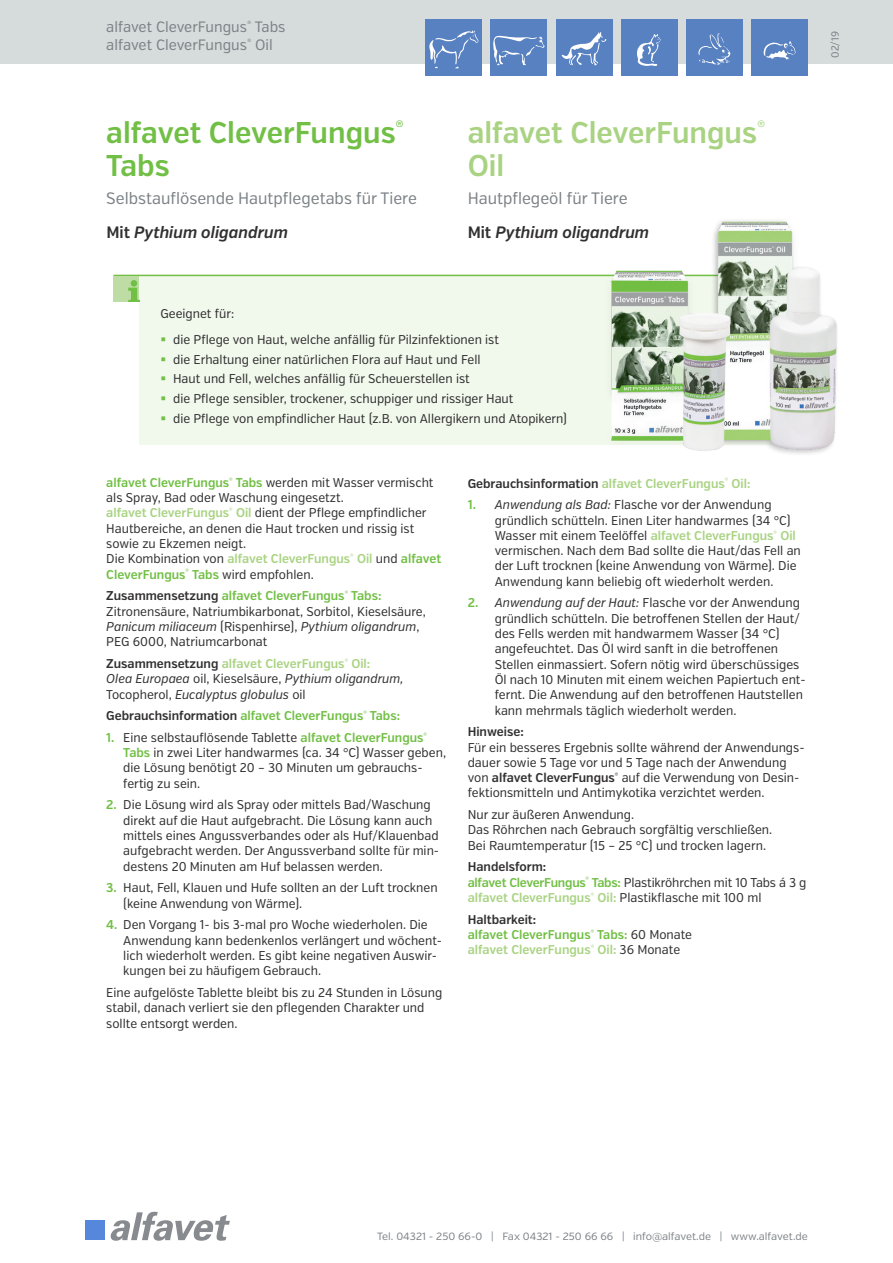
<style>
.page{position:relative;width:893px;height:1263px;background:#fff}
.page>*{position:absolute;margin:0;border:0;box-sizing:border-box;transform-origin:0 0}
.t1{font:600 30px/33px "Verb Cond";color:#71bf44}
.t2{font:600 30px/33px "Verb Cond";color:#a9d382}
.t3{font:16.5px "Verb Cond";color:#7c8286}
.t4{font:italic 600 16.5px "Verb Cond";color:#312f30}
.t5{font:15px/18px "Verb Cond";color:#7c8286}
.t6{font:12.75px/15.3px "Verb Cond";color:#312f30}
.t7{font:600 12.75px/15.3px "Verb Cond";color:#71bf44}
.t8{font:italic 12.75px/15.3px "Verb Cond";color:#312f30}
.t9{font:600 12.75px "Verb Cond";color:#a9d382}
.t10{font:600 12.75px "Verb Cond";color:#312f30}
.t11{font:10.5px "Verb";color:#7c8286}
.t12{font:10.5px "Verb Cond";color:#7c8286}
.s1{font-style:normal}
.s2{font-weight:600;color:#71bf44}
.s3{font-weight:600;color:#a9d382}
.s4{font-weight:600}
.s5{font-style:italic}
.s6{font-weight:600;font-style:normal}
.s7{font-weight:600;font-style:normal;color:#a9d382}
.s8{color:#312f30}
.s9{font-weight:400;color:#312f30}
.s10{color:#a9d382}
</style>
<div class="page">
<div style="left:0;top:0;width:893px;height:64px;background:#d6dbdc"></div>
<div style="left:621px;top:19px;width:56px;height:57px;background:#5881c1"></div>
<img style="left:637px;top:35px;width:24px;height:30px">
<div style="left:426px;top:19px;width:56px;height:57px;background:#5881c1"></div>
<svg style="left:429px;top:30px;width:49px;height:38px"></svg>
<div style="left:556px;top:19px;width:56px;height:57px;background:#5881c1"></div>
<svg style="left:562px;top:32px;width:44px;height:33px"></svg>
<div style="left:686px;top:19px;width:57px;height:57px;background:#5881c1"></div>
<svg style="left:698px;top:33px;width:32px;height:32px"></svg>
<div style="left:751px;top:19px;width:57px;height:57px;background:#5881c1"></div>
<svg style="left:764px;top:41px;width:32px;height:19px"></svg>
<div style="left:491px;top:19px;width:56px;height:57px;background:#5881c1"></div>
<svg style="left:493px;top:36px;width:52px;height:29px"></svg>
<hr style="left:114px;top:275px;width:701px;height:1px;background:#71bf44">
<div style="left:139px;top:276px;width:676px;height:169px;background:#f1f8ec"></div>
<div style="left:114px;top:276px;width:25px;height:26px;background:#bedda4"></div>
<img style="left:128px;top:281px;width:11px;height:21px">
<img style="left:743px;top:220px;width:94px;height:234px">
<img style="left:599px;top:220px;width:144px;height:231px">
<svg style="left:110px;top:1212px;width:120px;height:29px"></svg>
<div style="left:85px;top:1220px;width:20px;height:20px;background:#5587da"></div>
<p class="t5" style="left:106px;top:18px;width:181px">alfavet CleverFungus<sup>®</sup> Tabs alfavet CleverFungus<sup>®</sup> Oil</p>
<h1 class="t1" style="left:106px;top:117px;width:299px">alfavet CleverFungus<sup>®<br></sup>Tabs</h1>
<p class="t3" style="left:106px;top:189px;width:312px">Selbstauflösende Hautpflegetabs für Tiere</p>
<h1 class="t2" style="left:468px;top:117px;width:299px">alfavet CleverFungus<sup>®<br></sup>Oil</h1>
<p class="t3" style="left:468px;top:189px;width:161px">Hautpflegeöl für Tiere</p>
<p class="t4" style="left:107px;top:222px;width:183px"><span class="s1">Mit</span> Pythium oligandrum</p>
<p class="t4" style="left:468px;top:222px;width:183px"><span class="s1">Mit</span> Pythium oligandrum</p>
<p class="t12" style="left:829px;top:58px;width:28px;rotate:-90deg">02/19</p>
<p class="t6" style="left:173px;top:301px;width:327px;line-height:26px;text-indent:-13px">Geeignet für:<br>die Pflege von Haut, welche anfällig für Pilzinfektionen ist</p>
<p class="t6" style="left:173px;top:350px;width:396px;line-height:19.5px">die Erhaltung einer natürlichen Flora auf Haut und Fell<br>Haut und Fell, welches anfällig für Scheuerstellen ist<br>die Pflege sensibler, trockener, schuppiger und rissiger Haut<br>die Pflege von empfindlicher Haut (z.B. von Allergikern und Atopikern)</p>
<p class="t6" style="left:106px;top:475px;width:336px"><span class="s2">alfavet CleverFungus</span><sup>®</sup> <span class="s2">Tabs</span> werden mit Wasser vermischt als Spray, Bad oder Waschung eingesetzt.<br><span class="s3">alfavet CleverFungus</span><sup>®</sup> <span class="s3">Oil</span> dient der Pflege empfindlicher Hautbereiche, an denen die Haut trocken und rissig ist sowie zu Ekzemen neigt.<br>Die Kombination von <span class="s3">alfavet CleverFungus</span><sup>®</sup> <span class="s3">Oil</span> und <span class="s2">alfavet CleverFungus</span><sup>®</sup> <span class="s2">Tabs</span> wird empfohlen.</p>
<p class="t6" style="left:106px;top:588px;width:321px"><span class="s4">Zusammensetzung</span> <span class="s2">alfavet CleverFungus</span><sup>®</sup> <span class="s2">Tabs:<br></span>Zitronensäure, Natriumbikarbonat, Sorbitol, Kieselsäure, <span class="s5">Panicum miliaceum</span> (Rispenhirse), <span class="s5">Pythium oligandrum</span>, PEG 6000, Natriumcarbonat</p>
<p class="t8" style="left:106px;top:656px;width:299px"><span class="s6">Zusammensetzung</span> <span class="s7">alfavet CleverFungus</span><sup>®</sup> <span class="s7">Oil:<br></span>Olea Europaea <span class="s1">oil, Kieselsäure,</span> Pythium oligandrum,<br><span class="s1">Tocopherol,</span> Eucalyptus globulus <span class="s1">oil</span></p>
<p class="t7" style="left:106px;top:708px;width:295px"><span class="s8">Gebrauchsinformation</span> alfavet CleverFungus<sup>®</sup> Tabs:</p>
<p class="t6" style="left:123px;top:730px;width:324px;text-indent:-17px"><span class="s2">1.</span> Eine selbstauflösende Tablette <span class="s2">alfavet CleverFungus</span><sup>® </sup><span class="s2">Tabs</span> in zwei Liter handwarmes (ca. 34 °C) Wasser geben, die Lösung benötigt 20 – 30 Minuten um gebrauchs&shy;fertig zu sein.</p>
<p class="t6" style="left:123px;top:797px;width:317px;text-indent:-17px"><span class="s2">2.</span> Die Lösung wird als Spray oder mittels Bad/Waschung direkt auf die Haut aufgebracht. Die Lösung kann auch mittels eines Angussverbandes oder als Huf/Klauenbad aufgebracht werden. Der Angussverband sollte für min&shy;destens 20 Minuten am Huf belassen werden.</p>
<p class="t6" style="left:123px;top:880px;width:316px;text-indent:-17px"><span class="s2">3.</span> Haut, Fell, Klauen und Hufe sollten an der Luft trocknen (keine Anwendung von Wärme).</p>
<p class="t6" style="left:123px;top:917px;width:320px;text-indent:-17px"><span class="s2">4.</span> Den Vorgang 1- bis 3-mal pro Woche wiederholen. Die Anwendung kann bedenkenlos verlängert und wöchent&shy;lich wiederholt werden. Es gibt keine negativen Auswir&shy;kungen bei zu häufigem Gebrauch.</p>
<p class="t6" style="left:106px;top:985px;width:337px">Eine aufgelöste Tablette bleibt bis zu 24 Stunden in Lösung stabil, danach verliert sie den pflegenden Charakter und sollte entsorgt werden.</p>
<p class="t9" style="left:468px;top:475px;width:284px"><span class="s8">Gebrauchsinformation</span> alfavet CleverFungus<sup>®</sup> Oil:</p>
<p class="t6" style="left:495px;top:497px;width:308px;text-indent:-27px"><span class="s2">1.</span> <span class="s5">Anwendung als Bad:</span> Flasche vor der Anwendung gründlich schütteln. Einen Liter handwarmes (34 °C)<br>Wasser mit einem Teelöffel <span class="s3">alfavet CleverFungus</span><sup>®</sup> <span class="s3">Oil </span>vermischen. Nach dem Bad sollte die Haut/das Fell an der Luft trocknen (keine Anwendung von Wärme). Die Anwendung kann beliebig oft wiederholt werden.</p>
<p class="t6" style="left:495px;top:595px;width:312px;text-indent:-27px"><span class="s2">2.</span> <span class="s5">Anwendung auf der Haut:</span> Flasche vor der Anwendung gründlich schütteln. Die betroffenen Stellen der Haut/ des Fells werden mit handwarmem Wasser (34 °C) angefeuchtet. Das Öl wird sanft in die betroffenen Stellen einmassiert. Sofern nötig wird überschüssiges Öl nach 10 Minuten mit einem weichen Papiertuch ent&shy;fernt. Die Anwendung auf den betroffenen Hautstellen kann mehrmals täglich wiederholt werden.</p>
<p class="t10" style="left:468px;top:724px;width:58px">Hinweise:</p>
<p class="t6" style="left:468px;top:740px;width:338px">Für ein besseres Ergebnis sollte während der Anwendungs&shy;dauer sowie 5 Tage vor und 5 Tage nach der Anwendung von <span class="s4">alfavet CleverFungus</span><sup>®</sup> auf die Verwendung von Desin&shy;fektionsmitteln und Antimykotika verzichtet werden.</p>
<p class="t6" style="left:468px;top:807px;width:306px">Nur zur äußeren Anwendung.<br>Das Röhrchen nach Gebrauch sorgfältig verschließen.<br>Bei Raumtemperatur (15 – 25 °C) und trocken lagern.</p>
<p class="t6" style="left:468px;top:859px;width:340px"><span class="s4">Handelsform:<br></span><span class="s2">alfavet CleverFungus</span><sup>®</sup> <span class="s2">Tabs:</span> Plastikröhrchen mit 10 Tabs á 3 g <span class="s3">alfavet CleverFungus</span><sup>®</sup> <span class="s3">Oil:</span> Plastikflasche mit 100 ml</p>
<p class="t7" style="left:468px;top:912px;width:226px"><span class="s8">Haltbarkeit:<br></span>alfavet CleverFungus<sup>®</sup> Tabs: <span class="s9">60 Monate </span><span class="s10">alfavet CleverFungus</span><sup>®</sup> <span class="s10">Oil:</span> <span class="s9">36 Monate</span></p>
<p class="t11" style="left:377px;top:1229px;width:432px">Tel. 04321 - 250 66-0 | Fax 04321 - 250 66 66 | info@alfavet.de | www.alfavet.de</p>
</div>
